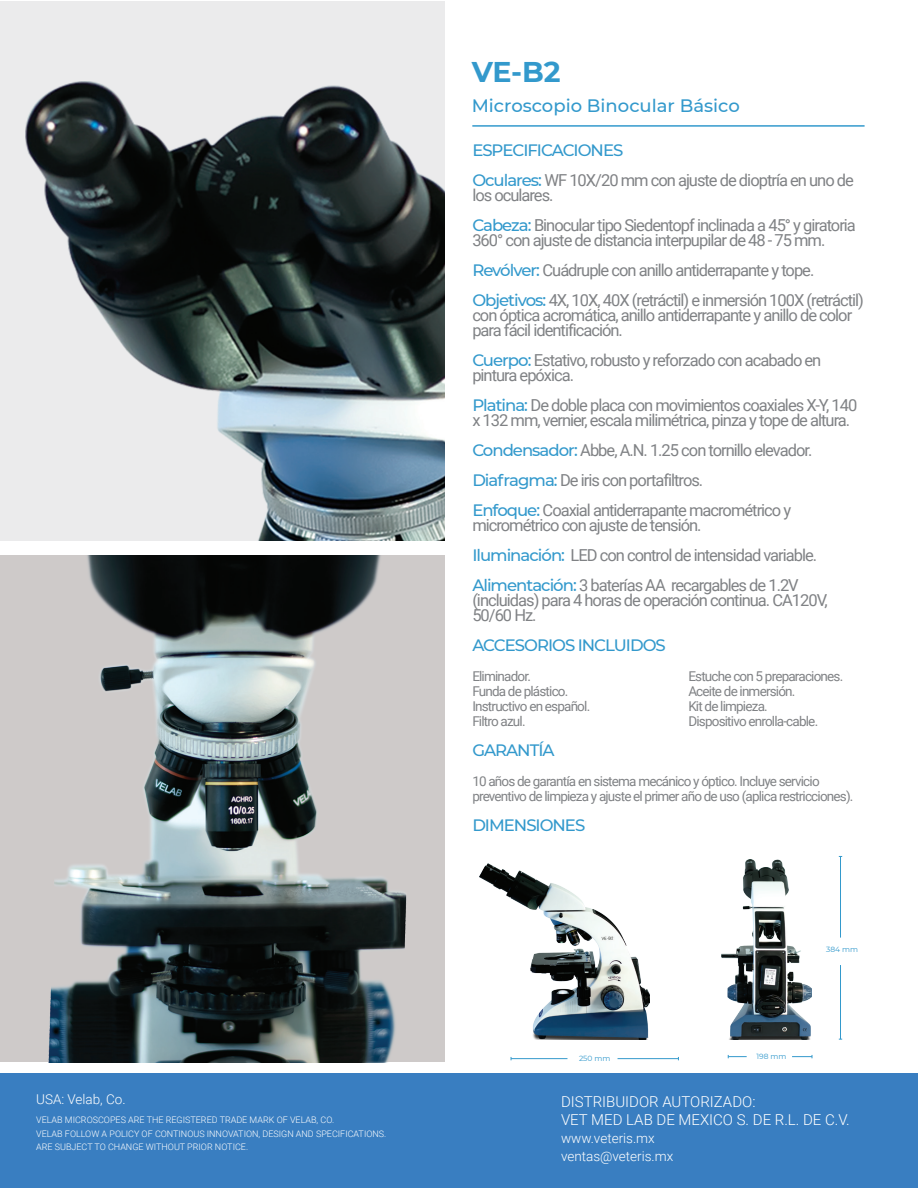
<style>
.page{position:relative;width:918px;height:1188px;background:#fff}
.page>*{position:absolute;margin:0;border:0;box-sizing:border-box;transform-origin:0 0}
.t1{font:700 28.5px "Montserrat";color:#39c}
.t2{font:500 18px "Montserrat";color:#39c}
.t3{font:16.5px/15px "Roboto";letter-spacing:-.06em;color:#808285}
.t4{font:500 16.5px "Montserrat";letter-spacing:-.06em;color:#39c}
.t5{font:300 15px/18px "Roboto";color:#fff}
.t6{font:13.5px/15px "Roboto";letter-spacing:-.06em;color:#808285}
.t7{font:300 13.5px/18px "Roboto";color:#fff}
.t8{font:300 9px/13.5px "Roboto";color:#fff}
.t9{font:7.5px "Montserrat";color:#39c}
.s1{font-family:"Montserrat";font-weight:500;color:#39c}
</style>
<div class="page">
<div style="left:0;top:1074px;width:918px;height:114px;background:#397ec1"></div>
<img style="left:480px;top:863px;width:170px;height:177px">
<img style="left:721px;top:860px;width:91px;height:180px">
<hr style="left:511px;top:1058px;width:56px;height:1px;background:#39c">
<hr style="left:618px;top:1058px;width:60px;height:1px;background:#39c">
<hr style="left:840px;top:856px;width:1px;height:82px;background:#39c">
<hr style="left:840px;top:965px;width:1px;height:74px;background:#39c">
<svg style="left:728px;top:1055px;width:19px;height:3px"></svg>
<svg style="left:792px;top:1055px;width:21px;height:3px"></svg>
<hr style="left:472px;top:125px;width:393px;height:2px;background:#39c">
<div style="left:0;top:1px;width:445px;height:540px;background:#ebebec"></div>
<img style="left:26px;top:82px;width:419px;height:459px">
<img style="left:0;top:556px;width:445px;height:506px">
<p class="t7" style="left:36px;top:1090px;width:91px">USA: Velab, Co.</p>
<p class="t8" style="left:36px;top:1113px;width:352px">VELAB MICROSCOPES ARE THE REGISTERED TRADE MARK OF VELAB, CO.<br>VELAB FOLLOW A POLICY OF CONTINOUS INNOVATION, DESIGN AND SPECIFICATIONS.<br>ARE SUBJECT TO CHANGE WITHOUT PRIOR NOTICE.</p>
<p class="t1" style="left:472px;top:51px;width:91px">VE-B2</p>
<p class="t2" style="left:472px;top:93px;width:270px">Microscopio Binocular Básico</p>
<p class="t4" style="left:472px;top:139px;width:153px">ESPECIFICACIONES</p>
<p class="t3" style="left:472px;top:172px;width:383px"><span class="s1">Oculares:</span> WF 10X/20 mm con ajuste de dioptría en uno de los oculares.</p>
<p class="t3" style="left:472px;top:217px;width:385px"><span class="s1">Cabeza:</span> Binocular tipo Siedentopf inclinada a 45° y giratoria<br>360° con ajuste de distancia interpupilar de 48 - 75 mm.</p>
<p class="t3" style="left:472px;top:262px;width:344px"><span class="s1">Revólver:</span> Cuádruple con anillo antiderrapante y tope.</p>
<p class="t3" style="left:472px;top:292px;width:393px"><span class="s1">Objetivos:</span> 4X, 10X, 40X (retráctil) e inmersión 100X (retráctil) con óptica acromática, anillo antiderrapante y anillo de color para fácil identificación.</p>
<p class="t3" style="left:472px;top:352px;width:351px"><span class="s1">Cuerpo:</span> Estativo, robusto y reforzado con acabado en pintura epóxica.</p>
<p class="t3" style="left:472px;top:397px;width:386px"><span class="s1">Platina:</span> De doble placa con movimientos coaxiales X-Y, 140 x 132 mm, vernier, escala milimétrica, pinza y tope de altura.</p>
<p class="t3" style="left:472px;top:442px;width:342px"><span class="s1">Condensador:</span> Abbe, A.N. 1.25 con tornillo elevador.</p>
<p class="t3" style="left:472px;top:472px;width:232px"><span class="s1">Diafragma:</span> De iris con portafiltros.</p>
<p class="t3" style="left:472px;top:502px;width:320px"><span class="s1">Enfoque:</span> Coaxial antiderrapante macrométrico y micrométrico con ajuste de tensión.</p>
<p class="t3" style="left:472px;top:547px;width:346px"><span class="s1">Iluminación:</span> LED con control de intensidad variable.</p>
<p class="t3" style="left:472px;top:577px;width:357px"><span class="s1">Alimentación:</span> 3 baterías AA recargables de 1.2V (incluidas) para 4 horas de operación continua. CA120V,<br>50/60 Hz.</p>
<p class="t4" style="left:472px;top:634px;width:195px">ACCESORIOS INCLUIDOS</p>
<p class="t6" style="left:472px;top:669px;width:60px">Eliminador.</p>
<p class="t6" style="left:688px;top:669px;width:156px">Estuche con 5 preparaciones.</p>
<p class="t6" style="left:472px;top:684px;width:98px">Funda de plástico.</p>
<p class="t6" style="left:688px;top:684px;width:109px">Aceite de inmersión.</p>
<p class="t6" style="left:472px;top:699px;width:119px">Instructivo en español.</p>
<p class="t6" style="left:688px;top:699px;width:81px">Kit de limpieza.</p>
<p class="t6" style="left:472px;top:714px;width:55px">Filtro azul.</p>
<p class="t6" style="left:688px;top:714px;width:131px">Dispositivo enrolla-cable.</p>
<p class="t4" style="left:472px;top:739px;width:84px">GARANTÍA</p>
<p class="t6" style="left:472px;top:774px;width:383px">10 años de garantía en sistema mecánico y óptico. Incluye servicio preventivo de limpieza y ajuste el primer año de uso (aplica restricciones).</p>
<p class="t4" style="left:472px;top:814px;width:114px">DIMENSIONES</p>
<p class="t9" style="left:826px;top:944px;width:33px">384 mm</p>
<p class="t9" style="left:579px;top:1053px;width:33px">250 mm</p>
<p class="t9" style="left:756px;top:1051px;width:31px">198 mm</p>
<p class="t5" style="left:561px;top:1092px;width:290px">DISTRIBUIDOR AUTORIZADO:<br>VET MED LAB DE MEXICO S. DE R.L. DE C.V.</p>
<p class="t7" style="left:561px;top:1129px;width:114px">www.veteris.mx ventas@veteris.mx</p>
</div>
